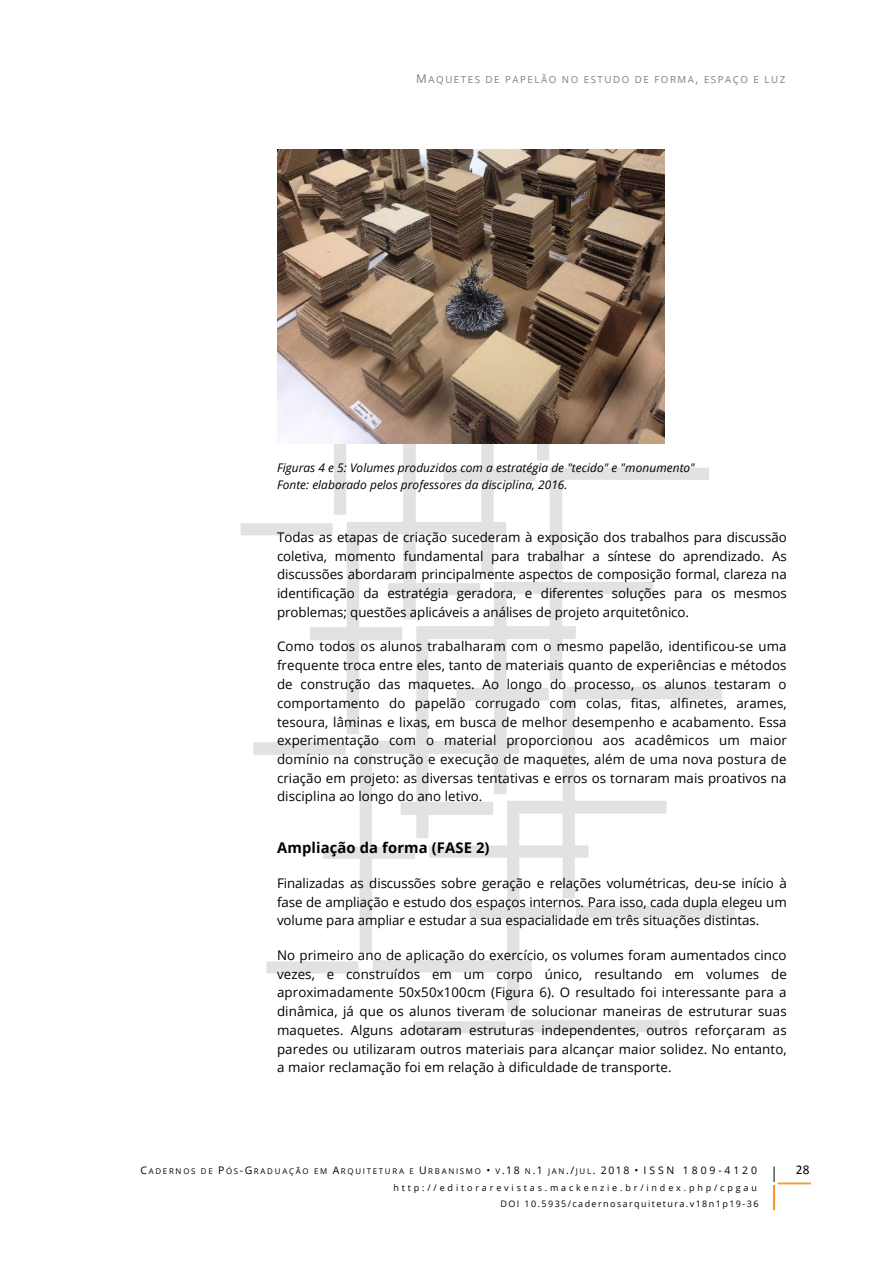
<style>
.page{position:relative;width:893px;height:1263px;background:#fff}
.page>*{position:absolute;margin:0;border:0;box-sizing:border-box;transform-origin:0 0}
.t1{font:700 14.7px "Open Sans";letter-spacing:.01em;color:#000}
.t2{font:13.35px/18.8px "Open Sans";color:#000;text-align:justify}
.t3{font:13.35px "Calibri";color:#000}
.t4{font:italic 11.85px/16.2px "Open Sans";letter-spacing:.005em;color:#000}
.t5{font:9.75px "Open Sans";letter-spacing:.155em;color:#7f7f7f}
.t6{font:9px/16.5px "Open Sans";letter-spacing:.315em;color:#000;text-align:right}
.t7{font:7.95px "Open Sans";letter-spacing:.215em;color:#000}
.s1{font-size:11.85px}
.s2{font-size:10.5px}
</style>
<div class="page">
<img style="left:773px;top:1166px;width:39px;height:44px">
<img style="left:240px;top:165px;width:495px;height:869px">
<img style="left:277px;top:150px;width:387px;height:293px">
<p class="t5" style="left:416px;top:73px;width:370px"><span class="s1">M</span>AQUETES DE PAPELÃO NO ESTUDO DE FORMA<span class="s1">,</span> ESPAÇO E LUZ</p>
<p class="t4" style="left:277px;top:460px;width:419px">Figuras 4 e 5: Volumes produzidos com a estratégia de "tecido" e "monumento"<br>Fonte: elaborado pelos professores da disciplina, 2016.</p>
<p class="t2" style="left:277px;top:527px;width:511px">Todas as etapas de criação sucederam à exposição dos trabalhos para discussão coletiva, momento fundamental para trabalhar a síntese do aprendizado. As discussões abordaram principalmente aspectos de composição formal, clareza na identificação da estratégia geradora, e diferentes soluções para os mesmos problemas; questões aplicáveis a análises de projeto arquitetônico.</p>
<p class="t2" style="left:277px;top:637px;width:511px">Como todos os alunos trabalharam com o mesmo papelão, identificou-se uma frequente troca entre eles, tanto de materiais quanto de experiências e métodos de construção das maquetes. Ao longo do processo, os alunos testaram o comportamento do papelão corrugado com colas, fitas, alfinetes, arames, tesoura, lâminas e lixas, em busca de melhor desempenho e acabamento. Essa experimentação com o material proporcionou aos acadêmicos um maior domínio na construção e execução de maquetes, além de uma nova postura de criação em projeto: as diversas tentativas e erros os tornaram mais proativos na disciplina ao longo do ano letivo.</p>
<p class="t1" style="left:277px;top:837px;width:214px">Ampliação da forma (FASE 2)</p>
<p class="t2" style="left:277px;top:873px;width:511px">Finalizadas as discussões sobre geração e relações volumétricas, deu-se início à fase de ampliação e estudo dos espaços internos. Para isso, cada dupla elegeu um volume para ampliar e estudar a sua espacialidade em três situações distintas.</p>
<p class="t2" style="left:277px;top:945px;width:511px">No primeiro ano de aplicação do exercício, os volumes foram aumentados cinco vezes, e construídos em um corpo único, resultando em volumes de aproximadamente 50x50x100cm (Figura 6). O resultado foi interessante para a dinâmica, já que os alunos tiveram de solucionar maneiras de estruturar suas maquetes. Alguns adotaram estruturas independentes, outros reforçaram as paredes ou utilizaram outros materiais para alcançar maior solidez. No entanto, a maior reclamação foi em relação à dificuldade de transporte.</p>
<p class="t7" style="left:141px;top:1166px;width:618px"><span class="s2">C</span>ADERNOS DE <span class="s2">P</span>ÓS<span class="s2">-G</span>RADUAÇÃO EM <span class="s2">A</span>RQUITETURA E <span class="s2">U</span>RBANISMO <span class="s2">•</span> V<span class="s2">.18</span> N<span class="s2">.1</span> JAN<span class="s2">./</span>JUL<span class="s2">. 2018 • ISSN 1809-4120</span></p>
<p class="t6" style="left:393px;top:1179px;width:367px">http://editorarevistas.mackenzie.br/index.php/cpgau<br>DOI 10.5935/cadernosarquitetura.v18n1p19-36</p>
<p class="t3" style="left:796px;top:1161px;width:15px">28</p>
</div>
